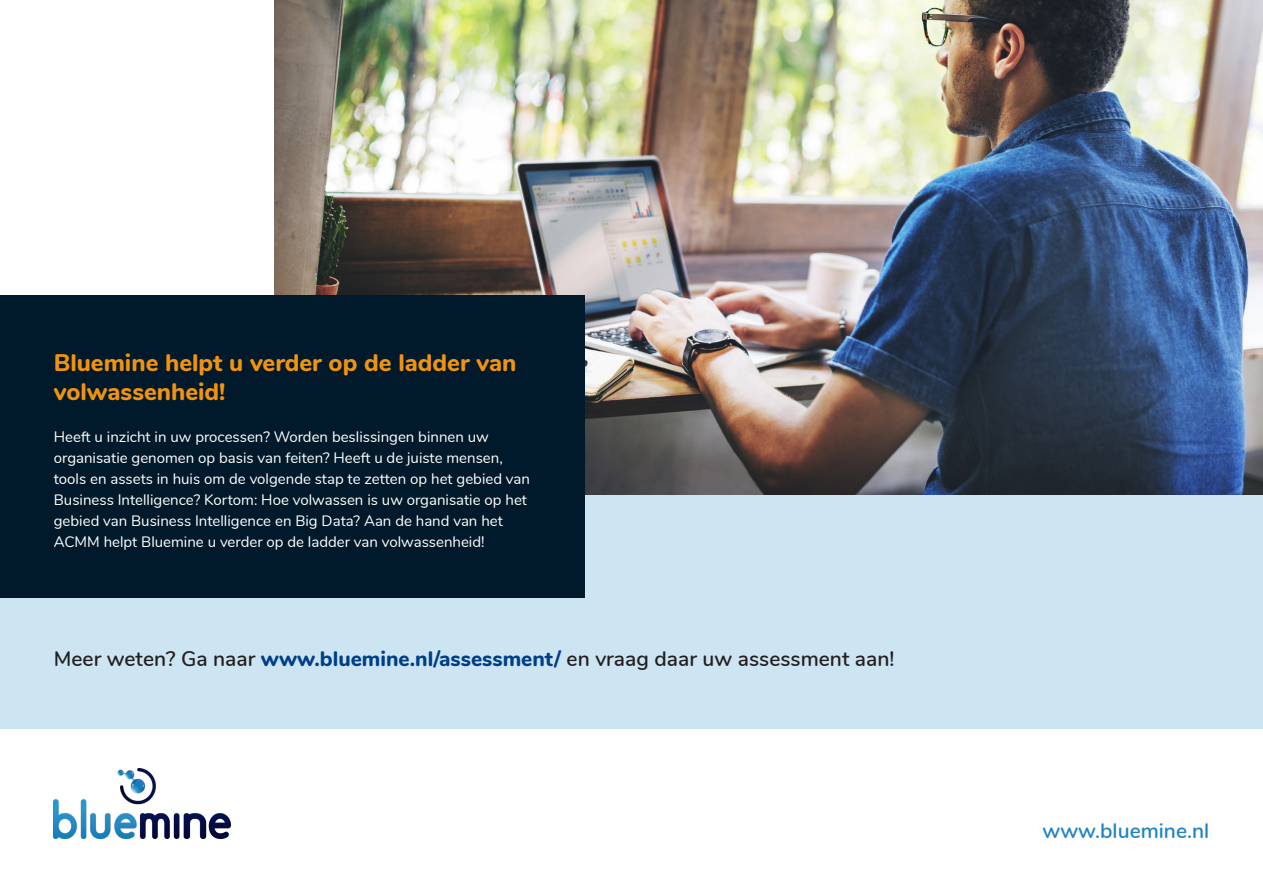
<style>
.page{position:relative;width:1263px;height:893px;background:#fff}
.page>*{position:absolute;margin:0;border:0;box-sizing:border-box;transform-origin:0 0}
.t1{font:800 24px/28.8px "Nunito";color:#f2930e}
.t2{font:600 21px "Nunito";color:#231f20}
.t3{font:600 21px "Nunito";color:#1e82c3}
.t4{font:15px/21px "Nunito";color:#fff}
.s1{font-weight:800;color:#003e88}
</style>
<div class="page">
<div style="left:0;top:495px;width:1263px;height:234px;background:#cde5f3"></div>
<img style="left:54px;top:768px;width:177px;height:70px">
<img style="left:274px;top:0;width:989px;height:495px">
<div style="left:0;top:295px;width:584px;height:303px;background:#001a2b"></div>
<p class="t1" style="left:54px;top:347px;width:464px">Bluemine helpt u verder op de ladder van volwassenheid!</p>
<p class="t4" style="left:54px;top:425px;width:478px">Heeft u inzicht in uw processen? Worden beslissingen binnen uw organisatie genomen op basis van feiten? Heeft u de juiste mensen, tools en assets in huis om de volgende stap te zetten op het gebied van Business Intelligence? Kortom: Hoe volwassen is uw organisatie op het gebied van Business Intelligence en Big Data? Aan de hand van het ACMM helpt Bluemine u verder op de ladder van volwassenheid!</p>
<p class="t2" style="left:54px;top:643px;width:842px">Meer weten? Ga naar <span class="s1">www.bluemine.nl/assessment/</span> en vraag daar uw assessment aan!</p>
<p class="t3" style="left:1042px;top:815px;width:168px">www.bluemine.nl</p>
</div>
